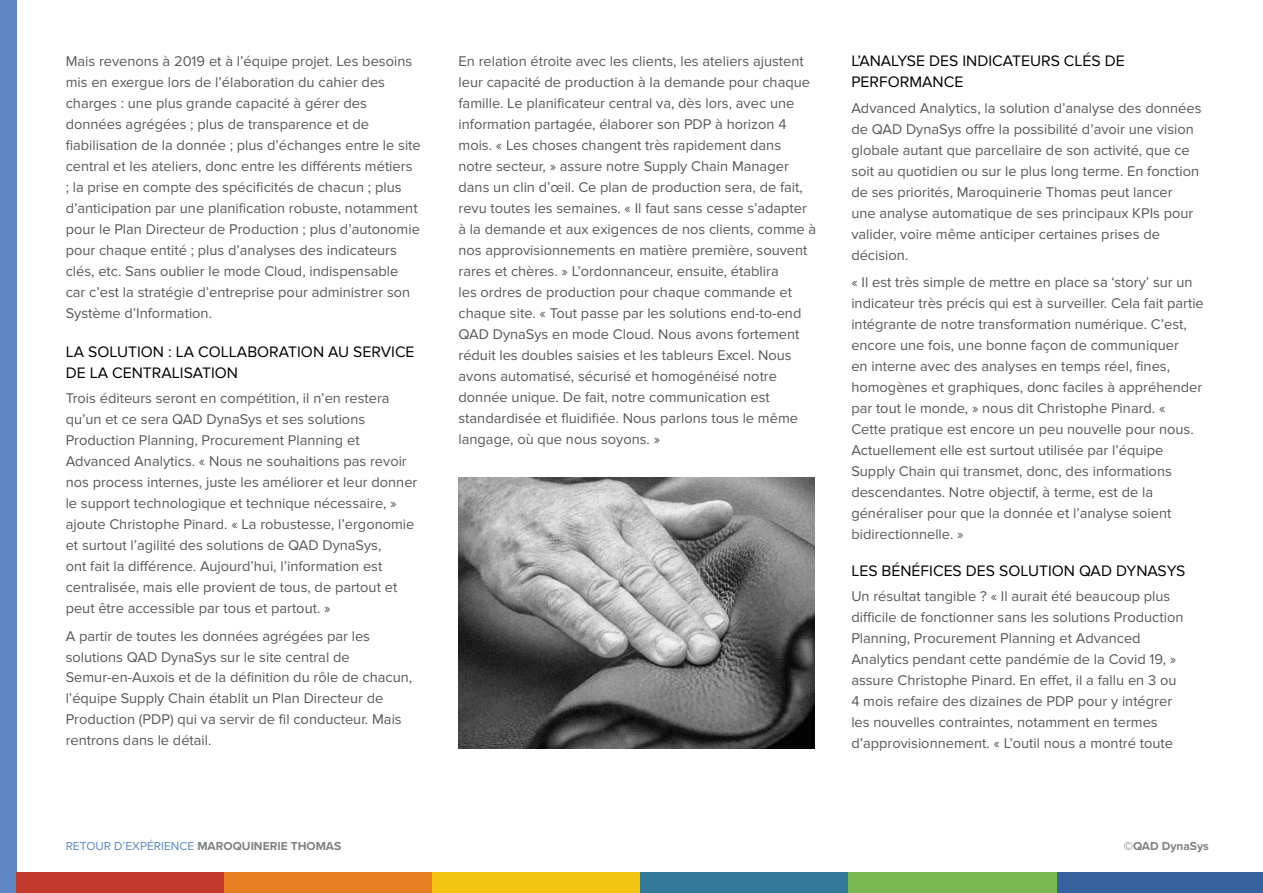
<style>
.page{position:relative;width:1263px;height:893px;background:#fff}
.page>*{position:absolute;margin:0;border:0;box-sizing:border-box;transform-origin:0 0}
.Sub_Head{font:15.75px/21px "Proxima Nova";color:#000}
.Standard_Text{font:14.7px/21px "Proxima Nova";color:#58595b}
.t1{font:12px "Proxima Nova";color:#5a87c6}
.t2{font:700 12px "Proxima Nova";color:#808284}
.s1{font-weight:700;color:#808284}
</style>
<div class="page">
<div style="left:0;top:0;width:17px;height:893px;background:#6285c4"></div>
<img style="left:458px;top:477px;width:356px;height:271px">
<div style="left:17px;top:872px;width:207px;height:21px;background:#c13a2b"></div>
<div style="left:224px;top:872px;width:208px;height:21px;background:#e67f23"></div>
<div style="left:432px;top:872px;width:208px;height:21px;background:#f1c410"></div>
<div style="left:640px;top:872px;width:208px;height:21px;background:#347998"></div>
<div style="left:1055px;top:872px;width:208px;height:21px;background:#38639f"></div>
<div style="left:848px;top:872px;width:209px;height:21px;background:#7cb854"></div>
<p class="Standard_Text" style="left:66px;top:50px;width:357px">Mais revenons à 2019 et à l’équipe projet. Les besoins mis en exergue lors de l’élaboration du cahier des charges : une plus grande capacité à gérer des données agrégées ; plus de transparence et de fiabilisation de la donnée ; plus d’échanges entre le site central et les ateliers, donc entre les différents métiers<br>; la prise en compte des spécificités de chacun ; plus d’anticipation par une planification robuste, notamment pour le Plan Directeur de Production ; plus d’autonomie pour chaque entité ; plus d’analyses des indicateurs clés, etc. Sans oublier le mode Cloud, indispensable car c’est la stratégie d’entreprise pour administrer son Système d’Information.</p>
<p class="Sub_Head" style="left:66px;top:341px;width:350px">LA SOLUTION : LA COLLABORATION AU SERVICE<br>DE LA CENTRALISATION</p>
<p class="Standard_Text" style="left:66px;top:388px;width:353px">Trois éditeurs seront en compétition, il n’en restera qu’un et ce sera QAD DynaSys et ses solutions Production Planning, Procurement Planning et Advanced Analytics. « Nous ne souhaitions pas revoir nos process internes, juste les améliorer et leur donner le support technologique et technique nécessaire, » ajoute Christophe Pinard. « La robustesse, l’ergonomie et surtout l’agilité des solutions de QAD DynaSys,<br>ont fait la différence. Aujourd’hui, l’information est centralisée, mais elle provient de tous, de partout et peut être accessible par tous et partout. »</p>
<p class="Standard_Text" style="left:66px;top:626px;width:306px">A partir de toutes les données agrégées par les solutions QAD DynaSys sur le site central de</p>
<p class="Standard_Text" style="left:66px;top:667px;width:348px">Semur-en-Auxois et de la définition du rôle de chacun, l’équipe Supply Chain établit un Plan Directeur de Production (PDP) qui va servir de fil conducteur. Mais rentrons dans le détail.</p>
<p class="Standard_Text" style="left:458px;top:50px;width:359px">En relation étroite avec les clients, les ateliers ajustent leur capacité de production à la demande pour chaque famille. Le planificateur central va, dès lors, avec une information partagée, élaborer son PDP à horizon 4 mois. « Les choses changent très rapidement dans notre secteur, » assure notre Supply Chain Manager dans un clin d’œil. Ce plan de production sera, de fait, revu toutes les semaines. « Il faut sans cesse s’adapter à la demande et aux exigences de nos clients, comme à nos approvisionnements en matière première, souvent rares et chères. » L’ordonnanceur, ensuite, établira<br>les ordres de production pour chaque commande et chaque site. « Tout passe par les solutions end-to-end QAD DynaSys en mode Cloud. Nous avons fortement réduit les doubles saisies et les tableurs Excel. Nous avons automatisé, sécurisé et homogénéisé notre donnée unique. De fait, notre communication est standardisée et fluidifiée. Nous parlons tous le même langage, où que nous soyons. »</p>
<p class="Sub_Head" style="left:851px;top:51px;width:275px">L’ANALYSE DES INDICATEURS CLÉS DE<br>PERFORMANCE</p>
<p class="Standard_Text" style="left:851px;top:98px;width:352px">Advanced Analytics, la solution d’analyse des données de QAD DynaSys offre la possibilité d’avoir une vision globale autant que parcellaire de son activité, que ce soit au quotidien ou sur le plus long terme. En fonction de ses priorités, Maroquinerie Thomas peut lancer<br>une analyse automatique de ses principaux KPIs pour valider, voire même anticiper certaines prises de décision.</p>
<p class="Standard_Text" style="left:851px;top:272px;width:354px">« Il est très simple de mettre en place sa ‘story’ sur un indicateur très précis qui est à surveiller. Cela fait partie intégrante de notre transformation numérique. C’est, encore une fois, une bonne façon de communiquer<br>en interne avec des analyses en temps réel, fines, homogènes et graphiques, donc faciles à appréhender par tout le monde, » nous dit Christophe Pinard. « Cette pratique est encore un peu nouvelle pour nous.<br>Actuellement elle est surtout utilisée par l’équipe Supply Chain qui transmet, donc, des informations descendantes. Notre objectif, à terme, est de la généraliser pour que la donnée et l’analyse soient bidirectionnelle. »</p>
<p class="Sub_Head" style="left:851px;top:560px;width:336px">LES BÉNÉFICES DES SOLUTION QAD DYNASYS</p>
<p class="Standard_Text" style="left:851px;top:586px;width:334px">Un résultat tangible ? « Il aurait été beaucoup plus difficile de fonctionner sans les solutions Production Planning, Procurement Planning et Advanced Analytics pendant cette pandémie de la Covid 19, » assure Christophe Pinard. En effet, il a fallu en 3 ou 4 mois refaire des dizaines de PDP pour y intégrer les nouvelles contraintes, notamment en termes d’approvisionnement. « L’outil nous a montré toute</p>
<p class="t1" style="left:66px;top:839px;width:277px">RETOUR D’EXPÉRIENCE <span class="s1">MAROQUINERIE THOMAS</span></p>
<p class="t2" style="left:1124px;top:837px;width:87px">©QAD DynaSys</p>
</div>
